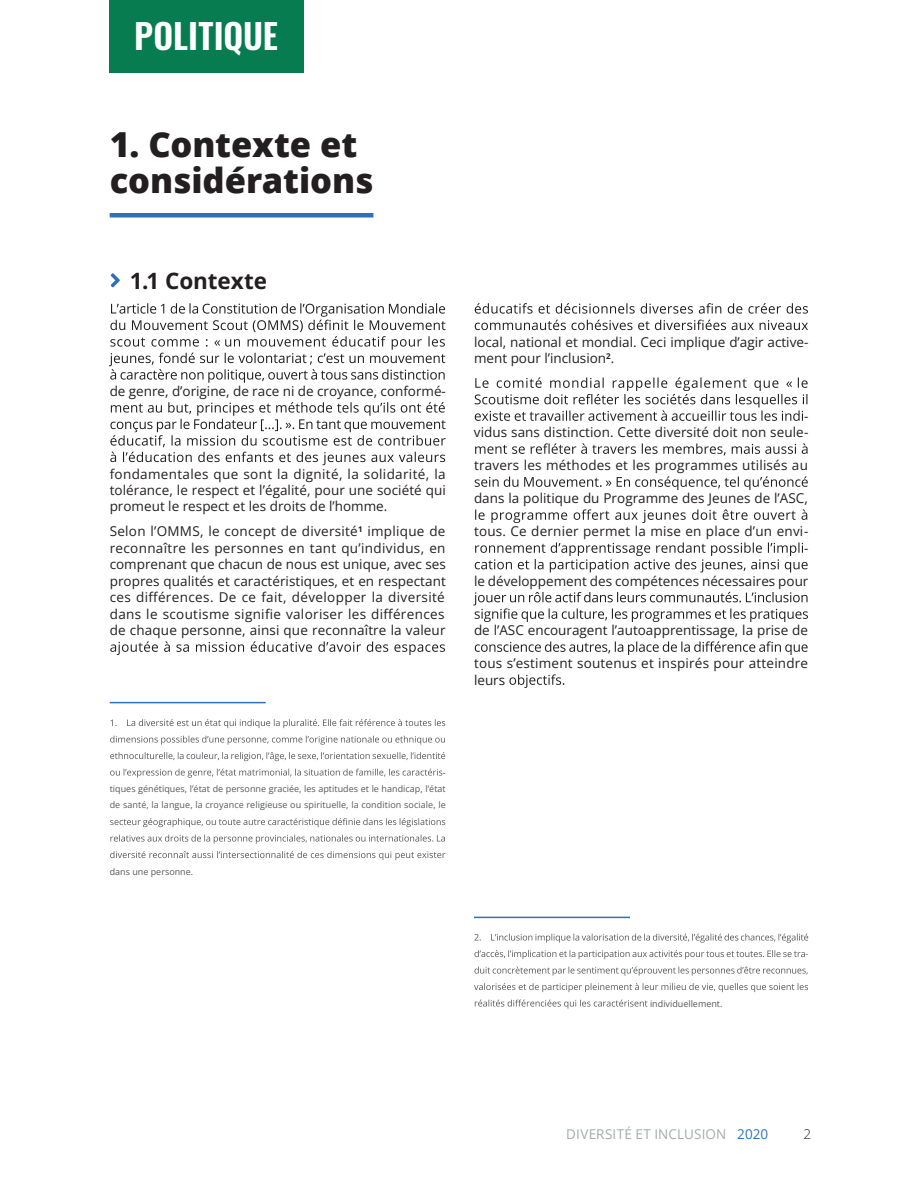
<style>
.page{position:relative;width:918px;height:1188px;background:#fff}
.page>*{position:absolute;margin:0;border:0;box-sizing:border-box;transform-origin:0 0}
.t1{font:800 34.5px/36px "Open Sans";color:#231f20}
.t2{font:600 34.5px "Oswald";color:#fff}
.t3{font:700 22.5px "Open Sans";letter-spacing:-.005em;color:#231f20}
.t4{font:13.5px/16.5px "Open Sans";color:#231f20}
.t5{font:13.5px "Open Sans";letter-spacing:.01em;color:#a7aaaa}
.t6{font:300 13.5px "Open Sans";color:#231f20}
.t7{font:9px/16.5px "Open Sans";letter-spacing:.01em;color:#57585a;text-align:justify}
.s1{color:#2f71b9}
</style>
<div class="page">
<svg style="left:475px;top:303px;width:333px;height:11px"></svg>
<svg style="left:475px;top:320px;width:333px;height:10px"></svg>
<svg style="left:475px;top:377px;width:333px;height:44px"></svg>
<svg style="left:475px;top:443px;width:333px;height:12px"></svg>
<svg style="left:475px;top:476px;width:333px;height:14px"></svg>
<svg style="left:475px;top:509px;width:332px;height:14px"></svg>
<svg style="left:475px;top:542px;width:333px;height:30px"></svg>
<svg style="left:473px;top:592px;width:335px;height:30px"></svg>
<svg style="left:475px;top:641px;width:333px;height:14px"></svg>
<svg style="left:509px;top:674px;width:55px;height:14px"></svg>
<hr style="left:474px;top:917px;width:156px;height:1px;background:#2f71b9">
<svg style="left:474px;top:934px;width:334px;height:9px"></svg>
<svg style="left:475px;top:950px;width:330px;height:9px"></svg>
<svg style="left:475px;top:967px;width:333px;height:9px"></svg>
<svg style="left:474px;top:983px;width:334px;height:9px"></svg>
<svg style="left:475px;top:1000px;width:173px;height:9px"></svg>
<div style="left:109px;top:0;width:195px;height:73px;background:#067c50"></div>
<div style="left:110px;top:213px;width:263px;height:5px;background:#2f71b9"></div>
<svg style="left:111px;top:273px;width:9px;height:14px"></svg>
<svg style="left:109px;top:303px;width:336px;height:80px"></svg>
<svg style="left:110px;top:402px;width:336px;height:63px"></svg>
<svg style="left:110px;top:641px;width:335px;height:14px"></svg>
<hr style="left:110px;top:702px;width:156px;height:1px;background:#2f71b9">
<svg style="left:111px;top:719px;width:334px;height:9px"></svg>
<svg style="left:110px;top:736px;width:335px;height:9px"></svg>
<svg style="left:110px;top:752px;width:335px;height:9px"></svg>
<svg style="left:110px;top:769px;width:332px;height:9px"></svg>
<svg style="left:110px;top:818px;width:335px;height:9px"></svg>
<svg style="left:110px;top:835px;width:335px;height:9px"></svg>
<svg style="left:110px;top:851px;width:335px;height:9px"></svg>
<h1 class="t2" style="left:134px;top:17px;width:145px">POLITIQUE</h1>
<h1 class="t1" style="left:110px;top:124px;width:265px">1. Contexte et considérations</h1>
<h2 class="t3" style="left:130px;top:265px;width:139px">1.1 Contexte</h2>
<p class="t4" style="left:110px;top:383px;width:338px">de genre, d’origine, de race ni de croyance, conformé-</p>
<p class="t4" style="left:110px;top:465px;width:338px;text-align:justify">fondamentales que sont la dignité, la solidarité, la tolérance, le respect et l’égalité, pour une société qui promeut le respect et les droits de l’homme.</p>
<p class="t4" style="left:110px;top:523px;width:338px;text-align:justify">Selon l’OMMS, le concept de diversité<sup>1</sup> implique de reconnaître les personnes en tant qu’individus, en comprenant que chacun de nous est unique, avec ses propres qualités et caractéristiques, et en respectant ces différences. De ce fait, développer la diversité dans le scoutisme signifie valoriser les différences de chaque personne, ainsi que reconnaître la valeur</p>
<p class="t4" style="left:474px;top:333px;width:336px">local, national et mondial. Ceci implique d’agir active&shy;ment pour l’inclusion<sup>2</sup>.</p>
<p class="t4" style="left:474px;top:407px;width:336px;text-align:right">-<br>vidus sans distinction. Cette diversité doit non seule-</p>
<p class="t4" style="left:474px;top:457px;width:335px">travers les méthodes et les programmes utilisés au</p>
<p class="t4" style="left:474px;top:490px;width:335px">dans la politique du Programme des Jeunes de l’ASC,</p>
<p class="t4" style="left:474px;top:523px;width:336px;text-align:right">tous. Ce dernier permet la mise en place d’un envi--</p>
<p class="t4" style="left:474px;top:572px;width:336px">le développement des compétences nécessaires pour</p>
<p class="t4" style="left:474px;top:622px;width:336px">de l’ASC encouragent l’autoapprentissage, la prise de</p>
<p class="t4" style="left:474px;top:655px;width:336px">tous s’estiment soutenus et inspirés pour atteindre leurs</p>
<p class="t7" style="left:110px;top:764px;width:338px;text-indent:333px">- tiques génétiques, l’état de personne graciée, les aptitudes et le handicap, l’état de santé, la langue, la croyance religieuse ou spirituelle, la condition sociale, le</p>
<p class="t7" style="left:110px;top:863px;width:85px">dans une personne.</p>
<p class="t7" style="left:650px;top:995px;width:74px">individuellement.</p>
<p class="t7" style="left:806px;top:945px;width:4px">-</p>
<p class="t5" style="left:566px;top:1124px;width:203px">DIVERSITÉ ET INCLUSION <span class="s1">2020</span></p>
<p class="t6" style="left:803px;top:1124px;width:9px">2</p>
</div>
